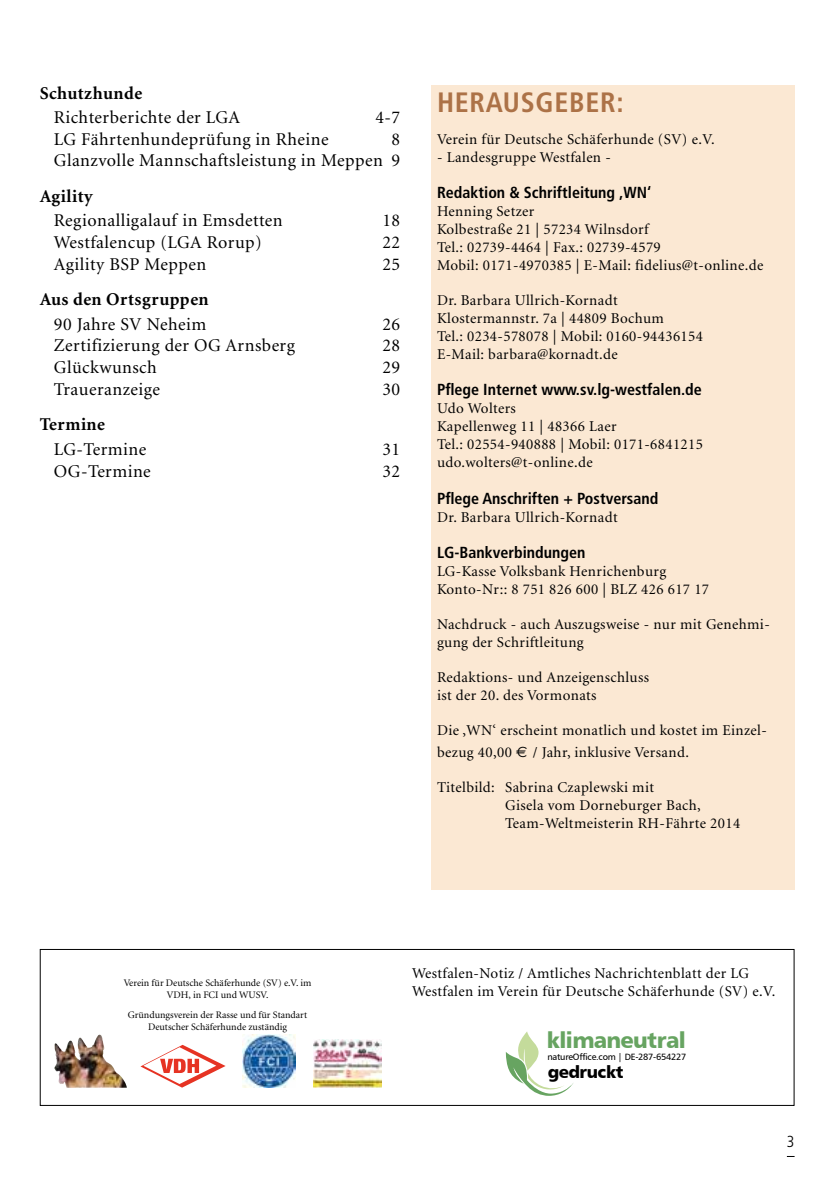
<style>
.page{position:relative;width:840px;height:1191px;background:#fff}
.page>*{position:absolute;margin:0;border:0;box-sizing:border-box;transform-origin:0 0}
.t1{font:700 condensed 28px "Frutiger";letter-spacing:.025em;color:#ac7247}
.t2{font:22.2px "Humanist 777 BT Black B";letter-spacing:-.03em;color:#67a461}
.t3{font:18px/21.6px "Minion";letter-spacing:.025em;color:#000;text-align:right}
.t4{font:700 18px "Minion";letter-spacing:.025em;color:#000}
.t5{font:17.2px "Humanist 777 BT Black B";letter-spacing:-.03em;color:#000}
.t6{font:700 condensed 16px "Frutiger";color:#000}
.t7{font:300 condensed 16px "Frutiger";color:#000}
.t8{font:15px/18px "Minion";letter-spacing:.025em;color:#000}
.t9{font:10px/12px "Minion";color:#000;text-align:center}
.t10{font:9.2px "Humanist 777 BT Roman B";letter-spacing:-.03em;color:#000}
.s1{font-family:"Euro Sans"}
</style>
<div class="page">
<div style="left:431px;top:85px;width:363px;height:804px;background:#fbe8d3"></div>
<div style="left:40px;top:949px;width:754px;height:157px;border:1px solid #000"></div>
<img style="left:242px;top:1034px;width:53px;height:54px">
<img style="left:313px;top:1039px;width:68px;height:49px">
<img style="left:54px;top:1035px;width:45px;height:25px">
<svg style="left:140px;top:1044px;width:85px;height:43px"></svg>
<svg style="left:505px;top:1031px;width:68px;height:64px"></svg>
<p class="t4" style="left:40px;top:84px;width:104px">Schutzhunde</p>
<p class="t3" style="left:54px;top:107px;width:188px">Richterberichte der LGA</p>
<p class="t3" style="left:375px;top:107px;width:26px">4-7</p>
<p class="t3" style="left:54px;top:129px;width:276px">LG Fährtenhundeprüfung in Rheine</p>
<p class="t3" style="left:54px;top:129px;width:347px">8<br>Glanzvolle Mannschaftsleistung in Meppen 9</p>
<p class="t4" style="left:40px;top:187px;width:54px">Agility</p>
<p class="t3" style="left:54px;top:211px;width:230px">Regionalligalauf in Emsdetten</p>
<p class="t3" style="left:382px;top:211px;width:19px">18</p>
<p class="t3" style="left:54px;top:232px;width:209px">Westfalencup (LGA Rorup)</p>
<p class="t3" style="left:382px;top:232px;width:19px">22</p>
<p class="t3" style="left:54px;top:254px;width:154px">Agility BSP Meppen</p>
<p class="t3" style="left:382px;top:254px;width:19px">25</p>
<p class="t4" style="left:40px;top:290px;width:170px">Aus den Ortsgruppen</p>
<p class="t3" style="left:54px;top:314px;width:154px">90 Jahre SV Neheim</p>
<p class="t3" style="left:382px;top:314px;width:19px">26</p>
<p class="t3" style="left:54px;top:335px;width:242px">Zertifizierung der OG Arnsberg</p>
<p class="t3" style="left:382px;top:335px;width:19px">28</p>
<p class="t3" style="left:54px;top:357px;width:104px">Glückwunsch</p>
<p class="t3" style="left:382px;top:357px;width:19px">29</p>
<p class="t3" style="left:54px;top:379px;width:108px">Traueranzeige</p>
<p class="t3" style="left:382px;top:379px;width:19px">30</p>
<p class="t4" style="left:40px;top:415px;width:67px">Termine</p>
<p class="t3" style="left:54px;top:439px;width:94px">LG-Termine</p>
<p class="t3" style="left:382px;top:439px;width:19px">31</p>
<p class="t3" style="left:54px;top:460px;width:98px">OG-Termine</p>
<p class="t3" style="left:382px;top:460px;width:19px">32</p>
<h1 class="t1" style="left:437px;top:85px;width:188px">HERAUSGEBER:</h1>
<p class="t8" style="left:437px;top:131px;width:279px">Verein für Deutsche Schäferhunde (SV) e.V.</p>
<p class="t8" style="left:437px;top:149px;width:175px">- Landesgruppe Westfalen -</p>
<p class="t6" style="left:437px;top:183px;width:216px">Redaktion &amp; Schriftleitung ‚WN‘</p>
<p class="t8" style="left:437px;top:203px;width:327px">Henning Setzer<br>Kolbestraße 21 | 57234 Wilnsdorf<br>Tel.: 02739-4464 | Fax.: 02739-4579<br>Mobil: 0171-4970385 | E-Mail: fidelius@t-online.de</p>
<p class="t8" style="left:437px;top:292px;width:267px">Dr. Barbara Ullrich-Kornadt Klostermannstr. 7a | 44809 Bochum<br>Tel.: 0234-578078 | Mobil: 0160-94436154<br>E-Mail: barbara@kornadt.de</p>
<p class="t6" style="left:437px;top:380px;width:266px">Pflege Internet www.sv.lg-westfalen.de</p>
<p class="t8" style="left:437px;top:400px;width:267px">Udo Wolters<br>Kapellenweg 11 | 48366 Laer<br>Tel.: 02554-940888 | Mobil: 0171-6841215 udo.wolters@t-online.de</p>
<p class="t6" style="left:437px;top:488px;width:223px">Pflege Anschriften + Postversand</p>
<p class="t8" style="left:437px;top:508px;width:182px">Dr. Barbara Ullrich-Kornadt</p>
<p class="t6" style="left:437px;top:543px;width:150px">LG-Bankverbindungen</p>
<p class="t8" style="left:437px;top:563px;width:273px">LG-Kasse Volksbank Henrichenburg<br>Konto-Nr:: 8 751 826 600 | BLZ 426 617 17</p>
<p class="t8" style="left:437px;top:616px;width:334px">Nachdruck - auch Auszugsweise - nur mit Genehmi&shy;gung der Schriftleitung</p>
<p class="t8" style="left:437px;top:669px;width:213px">Redaktions- und Anzeigenschluss ist der 20. des Vormonats</p>
<p class="t8" style="left:437px;top:720px;width:331px;line-height:21.6px">Die ‚WN‘ erscheint monatlich und kostet im Einzel&shy;bezug 40,00 <span class="s1">€</span> / Jahr, inklusive Versand.</p>
<p class="t8" style="left:505px;top:778px;width:236px;text-indent:-68px">Titelbild: Sabrina Czaplewski mit<br>Gisela vom Dorneburger Bach,<br>Team-Weltmeisterin RH-Fährte 2014</p>
<p class="t9" style="left:124px;top:976px;width:189px">Verein für Deutsche Schäferhunde (SV) e.V. im<br>VDH, in FCI und WUSV.</p>
<p class="t9" style="left:128px;top:1009px;width:181px">Gründungsverein der Rasse und für Standart<br>Deutscher Schäferhunde zuständig</p>
<p class="t8" style="left:412px;top:965px;width:365px">Westfalen-Notiz / Amtliches Nachrichtenblatt der LG<br>Westfalen im Verein für Deutsche Schäferhunde (SV) e.V.</p>
<h2 class="t2" style="left:546px;top:1026px;width:140px">klimaneutral</h2>
<p class="t10" style="left:547px;top:1051px;width:140px">natureOffice.com | DE-287-654227</p>
<p class="t5" style="left:547px;top:1060px;width:77px">gedruckt</p>
<p class="t7" style="left:786px;top:1132px;width:9px">3</p>
</div>
